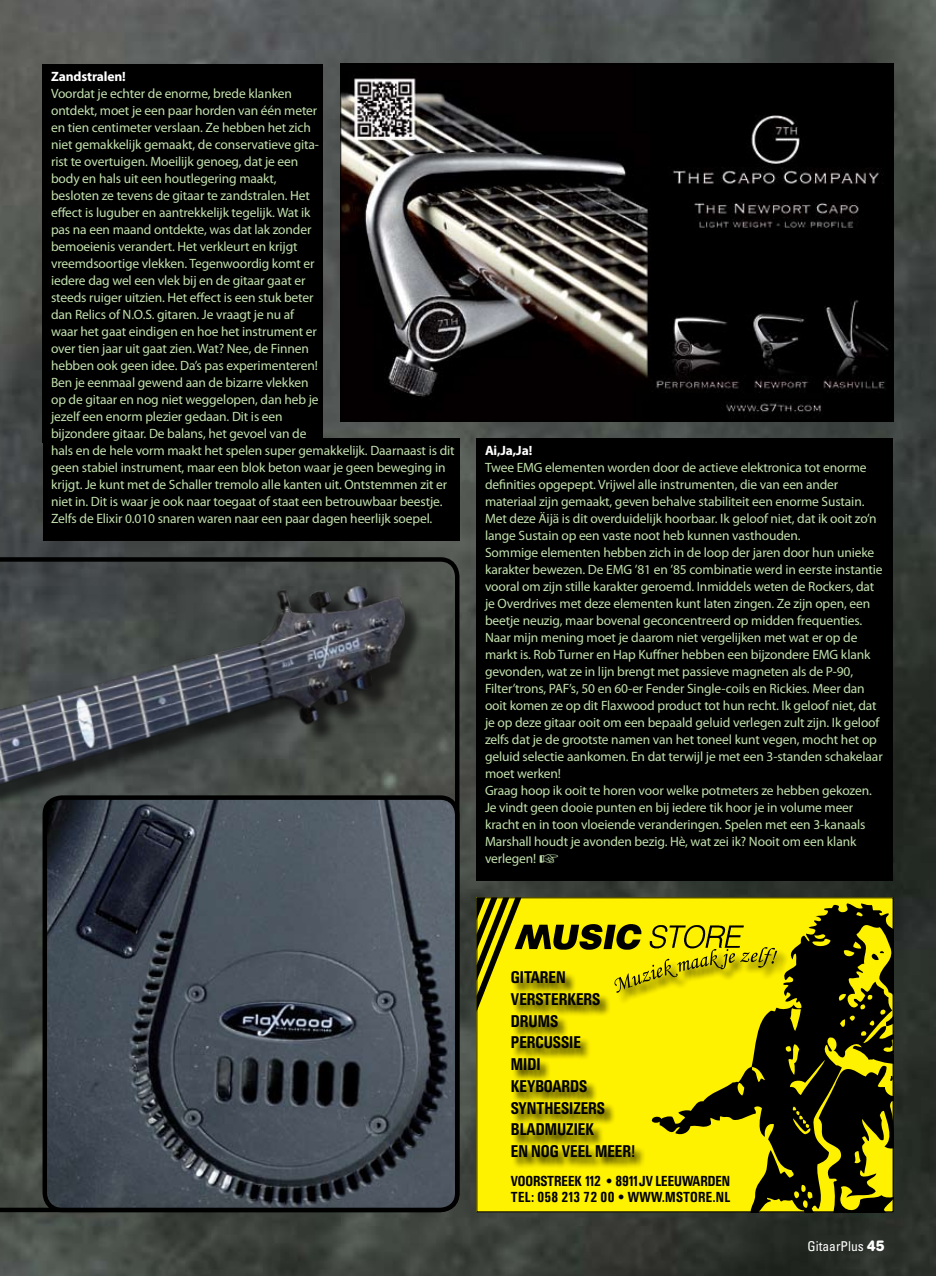
<style>
.page{position:relative;width:936px;height:1276px;background:#fff}
.page>*{position:absolute;margin:0;border:0;box-sizing:border-box;transform-origin:0 0}
.t1{font:16.05px/21.8px "Univers SB Med Con";color:#000}
.t2{font:13.8px/16.5px "Univers SB Med Con";color:#000}
.t3{font:13.5px/17px "Myriad Pro";letter-spacing:-.01em;color:#c2e0ae}
.t4{font:700 13.5px "Myriad Pro";letter-spacing:-.01em;color:#fff}
.t5{font:condensed 13.5px "Univers";color:#fff}
.s1{font-family:"AG Book Rounded";font-weight:700;font-stretch:normal;font-size:15px}
</style>
<div class="page">
<img style="left:0;top:0;width:935px;height:1276px">
<svg style="left:0;top:557px;width:459px;height:655px;background:#44494a"></svg>
<img style="left:45px;top:797px;width:412px;height:413px">
<div style="left:43px;top:795px;width:416px;height:417px;border:4px solid #000;border-radius:17px"></div>
<div style="left:476px;top:438px;width:417px;height:442px;background:#000"></div>
<div style="left:43px;top:438px;width:416px;height:102px;background:#000"></div>
<div style="left:476px;top:897px;width:417px;height:315px;background:#fff200"></div>
<svg style="left:750px;top:903px;width:141px;height:307px;fill:#000"></svg>
<svg style="left:868px;top:950px;width:15px;height:12px"></svg>
<svg style="left:818px;top:1062px;width:73px;height:148px"></svg>
<div style="left:511px;top:971px;width:262px;height:226px;background:#000;opacity:.8"></div>
<div style="left:614px;top:947px;width:194px;height:67px;background:#000;opacity:.8"></div>
<svg style="left:478px;top:899px;width:299px;height:112px"></svg>
<div style="left:476px;top:897px;width:417px;height:315px;border:1px solid #000"></div>
<img style="left:342px;top:66px;width:549px;height:353px">
<div style="left:43px;top:64px;width:280px;height:378px;background:#000"></div>
<p class="t4" style="left:51px;top:67px;width:76px">Zandstralen!</p>
<p class="t3" style="left:51px;top:85px;width:269px">Voordat je echter de enorme, brede klanken ontdekt, moet je een paar horden van één meter en tien centimeter verslaan. Ze hebben het zich niet gemakkelijk gemaakt, de conservatieve gita&shy;rist te overtuigen. Moeilijk genoeg, dat je een body en hals uit een houtlegering maakt, besloten ze tevens de gitaar te zandstralen. Het effect is luguber en aantrekkelijk tegelijk. Wat ik pas na een maand ontdekte, was dat lak zonder bemoeienis verandert. Het verkleurt en krijgt vreemdsoortige vlekken. Tegenwoordig komt er iedere dag wel een vlek bij en de gitaar gaat er steeds ruiger uitzien. Het effect is een stuk beter dan Relics of N.O.S. gitaren. Je vraagt je nu af waar het gaat eindigen en hoe het instrument er over tien jaar uit gaat zien. Wat? Nee, de Finnen hebben ook geen idee. Da’s pas experimenteren!<br>Ben je eenmaal gewend aan de bizarre vlekken op de gitaar en nog niet weggelopen, dan heb je jezelf een enorm plezier gedaan. Dit is een bijzondere gitaar. De balans, het gevoel van de</p>
<p class="t3" style="left:51px;top:442px;width:405px">hals en de hele vorm maakt het spelen super gemakkelijk. Daarnaast is dit geen stabiel instrument, maar een blok beton waar je geen beweging in krijgt. Je kunt met de Schaller tremolo alle kanten uit. Ontstemmen zit er niet in. Dit is waar je ook naar toegaat of staat een betrouwbaar beestje.<br>Zelfs de Elixir 0.010 snaren waren naar een paar dagen heerlijk soepel.</p>
<p class="t4" style="left:485px;top:442px;width:49px">Ai,Ja,Ja!</p>
<p class="t3" style="left:485px;top:459px;width:399px">Twee EMG elementen worden door de actieve elektronica tot enorme definities opgepept. Vrijwel alle instrumenten, die van een ander materiaal zijn gemaakt, geven behalve stabiliteit een enorme Sustain.<br>Met deze Äijä is dit overduidelijk hoorbaar. Ik geloof niet, dat ik ooit zo’n lange Sustain op een vaste noot heb kunnen vasthouden.<br>Sommige elementen hebben zich in de loop der jaren door hun unieke karakter bewezen. De EMG ’81 en ’85 combinatie werd in eerste instantie vooral om zijn stille karakter geroemd. Inmiddels weten de Rockers, dat je Overdrives met deze elementen kunt laten zingen. Ze zijn open, een beetje neuzig, maar bovenal geconcentreerd op midden frequenties.<br>Naar mijn mening moet je daarom niet vergelijken met wat er op de markt is. Rob Turner en Hap Kuffner hebben een bijzondere EMG klank gevonden, wat ze in lijn brengt met passieve magneten als de P-90, Filter’trons, PAF’s, 50 en 60-er Fender Single-coils en Rickies. Meer dan ooit komen ze op dit Flaxwood product tot hun recht. Ik geloof niet, dat je op deze gitaar ooit om een bepaald geluid verlegen zult zijn. Ik geloof zelfs dat je de grootste namen van het toneel kunt vegen, mocht het op geluid selectie aankomen. En dat terwijl je met een 3-standen schakelaar moet werken!<br>Graag hoop ik ooit te horen voor welke potmeters ze hebben gekozen.<br>Je vindt geen dooie punten en bij iedere tik hoor je in volume meer kracht en in toon vloeiende veranderingen. Spelen met een 3-kanaals Marshall houdt je avonden bezig. Hè, wat zei ik? Nooit om een klank verlegen! ☞</p>
<p class="t1" style="left:511px;top:966px;width:125px">GITAREN<br>VERSTERKERS<br>DRUMS<br>PERCUSSIE<br>MIDI<br>KEYBOARDS<br>SYNTHESIZERS<br>BLADMUZIEK<br>EN NOG VEEL MEER!</p>
<p class="t2" style="left:511px;top:1172px;width:221px">VOORSTREEK 112 • 8911JV LEEUWARDEN<br>TEL: 058 213 72 00 • WWW.MSTORE.NL</p>
<p class="t5" style="left:807px;top:1238px;width:79px">GitaarPlus <span class="s1">45</span></p>
</div>
